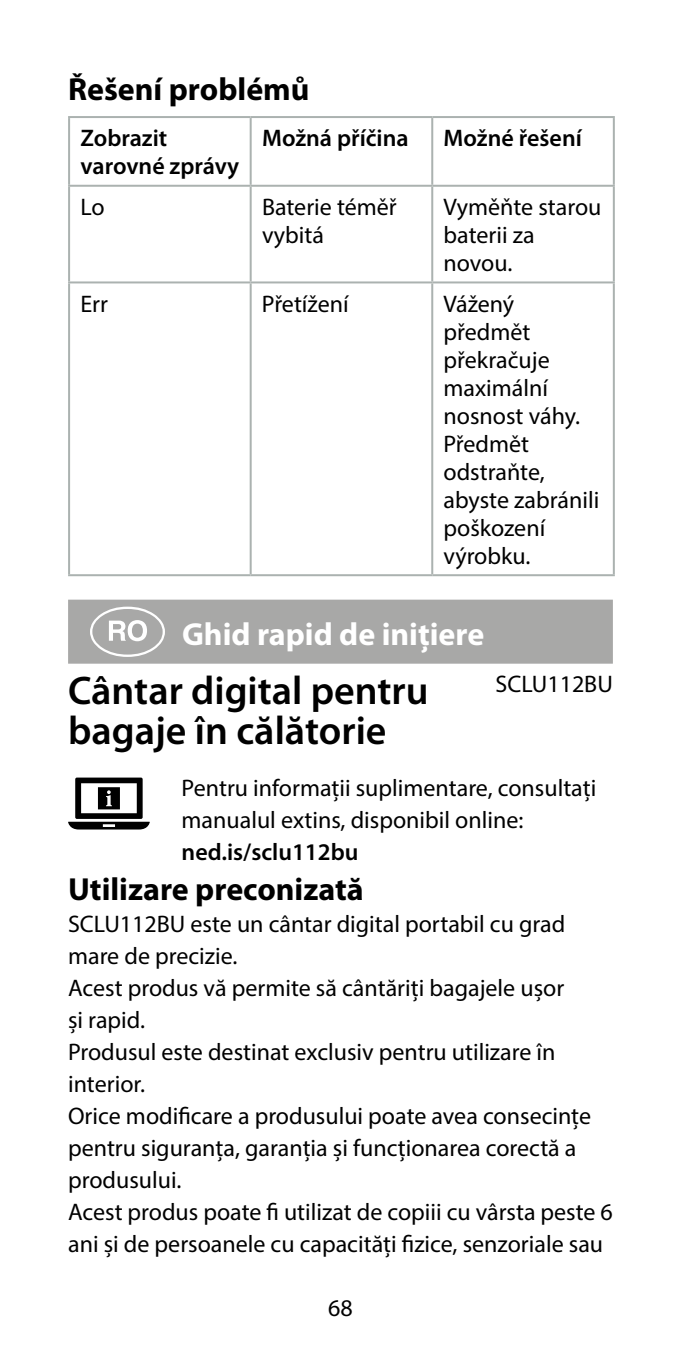
<style>
.page{position:relative;width:681px;height:1361px;background:#fff}
.page>*{position:absolute;margin:0;border:0;box-sizing:border-box;transform-origin:0 0}
.t1{font:72px "manualise countrycodes";color:#fff}
.t2{font:600 40px/40px "Myriad Pro";color:#000}
.t3{font:700 32px "Myriad Pro";color:#000}
.t4{font:700 32px "Myriad Pro";color:#fff}
.t5{font:24px/28px "Myriad Pro";color:#000}
.t6{font:600 24px/28px "Myriad Pro";color:#000}
</style>
<div class="page">
<div style="left:68px;top:599px;width:544px;height:64px;background:#a8a8a7"></div>
<hr style="left:68px;top:116px;width:182px;height:2px;background:#abb2b0">
<hr style="left:68px;top:118px;width:2px;height:67px;background:#abb2b0">
<hr style="left:250px;top:116px;width:182px;height:2px;background:#abb2b0">
<hr style="left:249px;top:118px;width:2px;height:67px;background:#abb2b0">
<hr style="left:432px;top:116px;width:182px;height:2px;background:#abb2b0">
<hr style="left:431px;top:118px;width:2px;height:67px;background:#abb2b0">
<hr style="left:612px;top:118px;width:2px;height:67px;background:#abb2b0">
<hr style="left:68px;top:185px;width:182px;height:2px;background:#abb2b0">
<hr style="left:68px;top:187px;width:2px;height:94px;background:#abb2b0">
<hr style="left:250px;top:185px;width:182px;height:2px;background:#abb2b0">
<hr style="left:249px;top:187px;width:2px;height:94px;background:#abb2b0">
<hr style="left:432px;top:185px;width:182px;height:2px;background:#abb2b0">
<hr style="left:431px;top:187px;width:2px;height:94px;background:#abb2b0">
<hr style="left:612px;top:187px;width:2px;height:94px;background:#abb2b0">
<hr style="left:68px;top:281px;width:182px;height:2px;background:#abb2b0">
<hr style="left:68px;top:283px;width:2px;height:291px;background:#abb2b0">
<hr style="left:250px;top:281px;width:182px;height:2px;background:#abb2b0">
<hr style="left:249px;top:283px;width:2px;height:291px;background:#abb2b0">
<hr style="left:432px;top:281px;width:182px;height:2px;background:#abb2b0">
<hr style="left:431px;top:283px;width:2px;height:291px;background:#abb2b0">
<hr style="left:612px;top:283px;width:2px;height:291px;background:#abb2b0">
<hr style="left:68px;top:574px;width:182px;height:2px;background:#abb2b0">
<hr style="left:250px;top:574px;width:182px;height:2px;background:#abb2b0">
<hr style="left:432px;top:574px;width:182px;height:2px;background:#abb2b0">
<svg style="left:68px;top:777px;width:82px;height:52px"></svg>
<h3 class="t3" style="left:68px;top:68px;width:243px">Řešení problémů</h3>
<p class="t6" style="left:80px;top:124px;width:160px">Zobrazit varovné zprávy</p>
<p class="t6" style="left:262px;top:124px;width:148px">Možná příčina</p>
<p class="t6" style="left:443px;top:124px;width:140px">Možné řešení</p>
<p class="t5" style="left:80px;top:193px;width:26px">Lo</p>
<p class="t5" style="left:262px;top:193px;width:136px">Baterie téměř vybitá</p>
<p class="t5" style="left:443px;top:193px;width:159px">Vyměňte starou baterii za novou.</p>
<p class="t5" style="left:80px;top:289px;width:29px">Err</p>
<p class="t5" style="left:262px;top:289px;width:88px">Přetížení</p>
<p class="t5" style="left:443px;top:289px;width:157px">Vážený předmět překračuje maximální nosnost váhy.<br>Předmět odstraňte, abyste zabránili poškození výrobku.</p>
<h1 class="t1" style="left:79px;top:590px;width:97px">y</h1>
<h3 class="t4" style="left:182px;top:613px;width:304px">Ghid rapid de inițiere</h3>
<h2 class="t2" style="left:68px;top:669px;width:362px">Cântar digital pentru bagaje în călătorie</h2>
<p class="t5" style="left:495px;top:669px;width:119px">SCLU112BU</p>
<p class="t5" style="left:181px;top:771px;width:416px;line-height:32px">Pentru informații suplimentare, consultați manualul extins, disponibil online:</p>
<p class="t6" style="left:181px;top:837px;width:178px">ned.is/sclu112bu</p>
<h3 class="t3" style="left:68px;top:868px;width:297px">Utilizare preconizată</h3>
<p class="t5" style="left:68px;top:908px;width:546px;line-height:32px">SCLU112BU este un cântar digital portabil cu grad mare de precizie.<br>Acest produs vă permite să cântăriți bagajele ușor<br>și rapid.<br>Produsul este destinat exclusiv pentru utilizare în interior.<br>Orice modificare a produsului poate avea consecințe pentru siguranța, garanția și funcționarea corectă a produsului.<br>Acest produs poate fi utilizat de copiii cu vârsta peste 6 ani și de persoanele cu capacități fizice, senzoriale sau</p>
<p class="t5" style="left:328px;top:1294px;width:26px">68</p>
</div>
